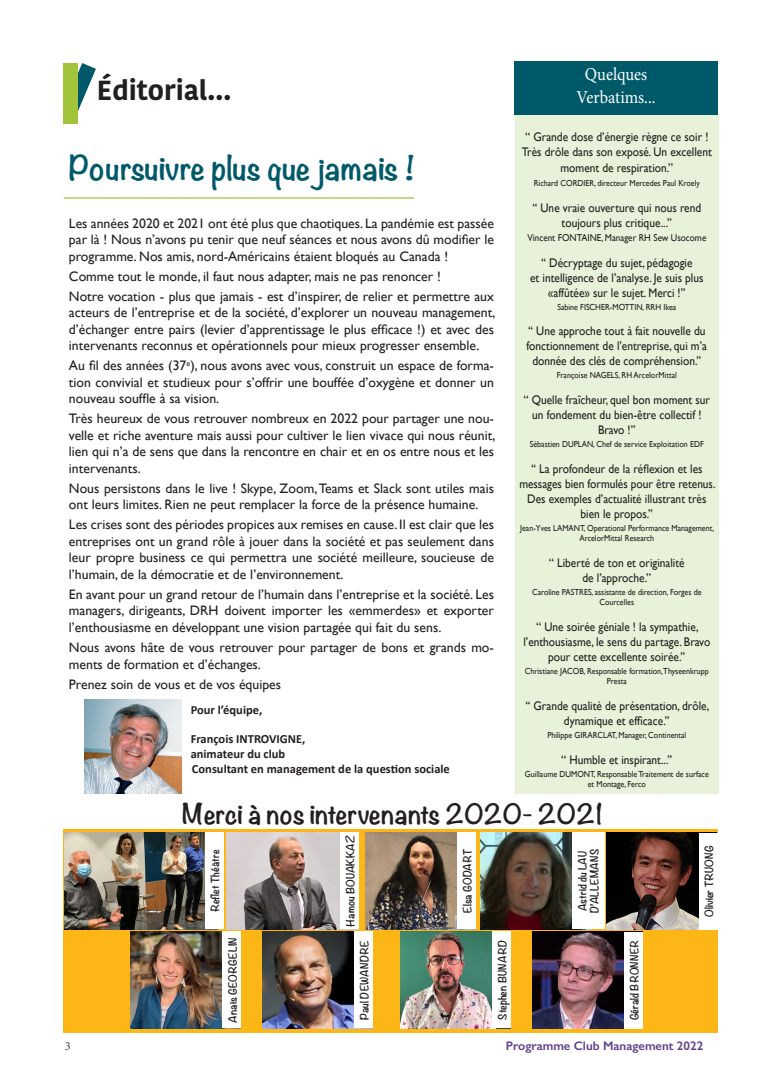
<style>
.page{position:relative;width:780px;height:1088px;background:#fff}
.page>*{position:absolute;margin:0;border:0;box-sizing:border-box;transform-origin:0 0}
.t1{font:700 30px "Noteworthy";color:#005969}
.t2{font:700 27.5px "Kohinoor Telugu";color:#231f20}
.t3{font:700 25px "Noteworthy";color:#231f20}
.t4{font:18.12px "Minion Pro";color:#fff;scale:.91 1}
.t5{font:13.75px/16.5px "Gill Sans";color:#231f20;text-align:justify}
.t6{font:12.5px/15px "Gill Sans";color:#231f20;text-align:center;scale:.91 1}
.t7{font:700 12.5px "Calibri";color:#231f20}
.t8{font:600 12.5px "Gill Sans";color:#603e8e}
.t9{font:12.5px "Minion Pro";color:#494a4b}
.t10{font:700 10px/12px "Noteworthy";color:#231f20}
.t11{font:10px "Gill Sans";color:#231f20;scale:.91 1}
.t12{font:8.75px/10.5px "Gill Sans";color:#231f20;text-align:center;scale:.91 1}
</style>
<div class="page">
<div style="left:63px;top:829px;width:655px;height:203px;background:#fcb615"></div>
<img style="left:85px;top:699px;width:97px;height:94px">
<img style="left:227px;top:833px;width:113px;height:96px">
<div style="left:340px;top:833px;width:18px;height:96px;background:#fff"></div>
<img style="left:365px;top:833px;width:92px;height:96px">
<div style="left:514px;top:61px;width:203px;height:54px;background:#005969"></div>
<div style="left:515px;top:115px;width:203px;height:678px;background:#e7f2d8"></div>
<hr style="left:64px;top:197px;width:350px;height:2px;background:#a1c43a">
<img style="left:65px;top:832px;width:152px;height:97px">
<div style="left:205px;top:833px;width:18px;height:96px;background:#fff"></div>
<div style="left:457px;top:833px;width:18px;height:96px;background:#fff"></div>
<svg style="left:78px;top:63px;width:18px;height:48px"></svg>
<div style="left:63px;top:63px;width:15px;height:60px;background:#a1c43a"></div>
<img style="left:131px;top:932px;width:91px;height:96px">
<div style="left:222px;top:932px;width:19px;height:96px;background:#fff"></div>
<img style="left:480px;top:833px;width:92px;height:96px">
<div style="left:572px;top:833px;width:32px;height:96px;background:#fff"></div>
<img style="left:607px;top:833px;width:91px;height:96px">
<div style="left:698px;top:833px;width:19px;height:96px;background:#fff"></div>
<img style="left:262px;top:932px;width:92px;height:96px">
<div style="left:354px;top:932px;width:18px;height:96px;background:#fff"></div>
<img style="left:400px;top:932px;width:92px;height:96px">
<div style="left:492px;top:932px;width:18px;height:96px;background:#fff"></div>
<img style="left:532px;top:932px;width:92px;height:96px">
<div style="left:624px;top:932px;width:18px;height:96px;background:#fff"></div>
<p class="t2" style="left:97px;top:75px;width:136px">Éditorial...</p>
<p class="t1" style="left:69px;top:142px;width:347px">Poursuivre plus que jamais !</p>
<p class="t5" style="left:69px;top:215px;width:426px">Les années 2020 et 2021 ont été plus que chaotiques. La pandémie est passée par là ! Nous n’avons pu tenir que neuf séances et nous avons dû modifier le programme. Nos amis, nord-Américains étaient bloqués au Canada !</p>
<p class="t5" style="left:69px;top:268px;width:373px">Comme tout le monde, il faut nous adapter, mais ne pas renoncer !</p>
<p class="t5" style="left:69px;top:288px;width:428px">Notre vocation - plus que jamais - est d’inspirer, de relier et permettre aux acteurs de l’entreprise et de la société, d’explorer un nouveau management, d’échanger entre pairs (levier d’apprentissage le plus efficace !) et avec des intervenants reconnus et opérationnels pour mieux progresser ensemble.</p>
<p class="t5" style="left:69px;top:357px;width:426px">Au fil des années (37<sup>e</sup>), nous avons avec vous, construit un espace de forma&shy;tion convivial et studieux pour s’offrir une bouffée d’oxygène et donner un nouveau souffle à sa vision.</p>
<p class="t5" style="left:69px;top:410px;width:428px">Très heureux de vous retrouver nombreux en 2022 pour partager une nou&shy;velle et riche aventure mais aussi pour cultiver le lien vivace qui nous réunit, lien qui n’a de sens que dans la rencontre en chair et en os entre nous et les intervenants.</p>
<p class="t5" style="left:69px;top:480px;width:426px">Nous persistons dans le live ! Skype, Zoom, Teams et Slack sont utiles mais ont leurs limites. Rien ne peut remplacer la force de la présence humaine.</p>
<p class="t5" style="left:69px;top:516px;width:426px">Les crises sont des périodes propices aux remises en cause. Il est clair que les entreprises ont un grand rôle à jouer dans la société et pas seulement dans leur propre business ce qui permettra une société meilleure, soucieuse de l’humain, de la démocratie et de l’environnement.</p>
<p class="t5" style="left:69px;top:586px;width:426px">En avant pour un grand retour de l’humain dans l’entreprise et la société. Les managers, dirigeants, DRH doivent importer les «emmerdes» et exporter l’enthousiasme en développant une vision partagée qui fait du sens.</p>
<p class="t5" style="left:69px;top:639px;width:426px">Nous avons hâte de vous retrouver pour partager de bons et grands mo&shy;ments de formation et d’échanges.</p>
<p class="t5" style="left:69px;top:675px;width:214px">Prenez soin de vous et de vos équipes</p>
<p class="t7" style="left:191px;top:701px;width:73px">Pour l’équipe,</p>
<p class="t7" style="left:191px;top:730px;width:116px">François INTROVIGNE,</p>
<p class="t7" style="left:191px;top:745px;width:96px">animateur du club</p>
<p class="t7" style="left:192px;top:760px;width:259px">Consultant en management de la question sociale</p>
<p class="t4" style="left:584px;top:62px;width:70px">Quelques</p>
<p class="t4" style="left:576px;top:85px;width:88px">Verbatims...</p>
<p class="t6" style="left:522px;top:130px;width:210px">‘‘ Grande dose d’énergie règne ce soir !<br>Très drôle dans son exposé. Un excellent moment de respiration.’’</p>
<p class="t12" style="left:533px;top:178px;width:184px">Richard CORDIER, directeur Mercedes Paul Kroely</p>
<p class="t6" style="left:532px;top:200px;width:187px">‘‘ Une vraie ouverture qui nous rend toujours plus critique...’’</p>
<p class="t11" style="left:527px;top:232px;width:198px">Vincent FONTAINE, Manager RH Sew Usocome</p>
<p class="t6" style="left:541px;top:255px;width:168px">‘‘ Décryptage du sujet, pédagogie</p>
<p class="t6" style="left:530px;top:270px;width:192px">et intelligence de l’analyse. Je suis plus «affûtée» sur le sujet. Merci !’’</p>
<p class="t12" style="left:557px;top:301px;width:132px">Sabine FISCHER-MOTTIN, RRH Ikea</p>
<p class="t6" style="left:526px;top:323px;width:200px">‘‘ Une approche tout à fait nouvelle du fonctionnement de l’entreprise, qui m’a donnée des clés de compréhension.’’</p>
<p class="t12" style="left:556px;top:370px;width:134px">Françoise NAGELS, RH ArcelorMittal</p>
<p class="t6" style="left:523px;top:392px;width:206px">‘‘ Quelle fraîcheur, quel bon moment sur un fondement du bien-être collectif !<br>Bravo !’’</p>
<p class="t12" style="left:530px;top:439px;width:193px">Sébastien DUPLAN, Chef de service Exploitation EDF</p>
<p class="t6" style="left:519px;top:461px;width:217px">‘‘ La profondeur de la réflexion et les messages bien formulés pour être retenus.<br>Des exemples d’actualité illustrant très bien le propos.’’</p>
<p class="t12" style="left:520px;top:522px;width:214px">Jean-Yves LAMANT, Operational Performance Management,</p>
<p class="t12" style="left:579px;top:533px;width:84px">ArcelorMittal Research</p>
<p class="t6" style="left:549px;top:555px;width:151px">‘‘ Liberté de ton et originalité</p>
<p class="t6" style="left:582px;top:570px;width:77px">de l’approche.’’</p>
<p class="t12" style="left:532px;top:586px;width:188px">Caroline PASTRES, assistante de direction, Forges de<br>Courcelles</p>
<p class="t6" style="left:523px;top:619px;width:207px">‘‘ Une soirée géniale ! la sympathie, l’enthousiasme, le sens du partage. Bravo pour cette excellente soirée.’’</p>
<p class="t12" style="left:524px;top:665px;width:204px">Christiane JACOB, Responsable formation,Thyseenkrupp<br>Presta</p>
<p class="t6" style="left:525px;top:698px;width:204px">‘‘ Grande qualité de présentation, drôle, dynamique et efficace.’’</p>
<p class="t12" style="left:547px;top:730px;width:154px">Philippe GIRARCLAT, Manager, Continental</p>
<p class="t6" style="left:561px;top:752px;width:124px">‘‘ Humble et inspirant...’’</p>
<p class="t12" style="left:525px;top:768px;width:204px">Guillaume DUMONT, Responsable Traitement de surface</p>
<p class="t12" style="left:587px;top:779px;width:65px">et Montage, Ferco</p>
<p class="t3" style="left:182px;top:791px;width:422px">Merci à nos intervenants 2020- 2021</p>
<p class="t10" style="left:344px;top:927px;width:93px;rotate:-90deg">Hamou BOUAKKAZ</p>
<p class="t10" style="left:576px;top:913px;width:66px;rotate:-90deg">Astrid du LAU<br>D’ALLEMANS</p>
<p class="t10" style="left:702px;top:917px;width:74px;rotate:-90deg">Olivier TRUONG</p>
<p class="t10" style="left:209px;top:912px;width:64px;rotate:-90deg">Reflet Théâtre</p>
<p class="t10" style="left:461px;top:913px;width:65px;rotate:-90deg">Elsa GODART</p>
<p class="t10" style="left:226px;top:1022px;width:87px;rotate:-90deg">Anaïs GEORGELIN</p>
<p class="t10" style="left:358px;top:1020px;width:81px;rotate:-90deg">Paul DEWANDRE</p>
<p class="t10" style="left:496px;top:1020px;width:81px;rotate:-90deg">Stephen BUNARD</p>
<p class="t10" style="left:628px;top:1020px;width:82px;rotate:-90deg">Gérald BRONNER</p>
<p class="t9" style="left:65px;top:1038px;width:7px">3</p>
<p class="t8" style="left:506px;top:1038px;width:199px">Programme Club Management 2022</p>
</div>
